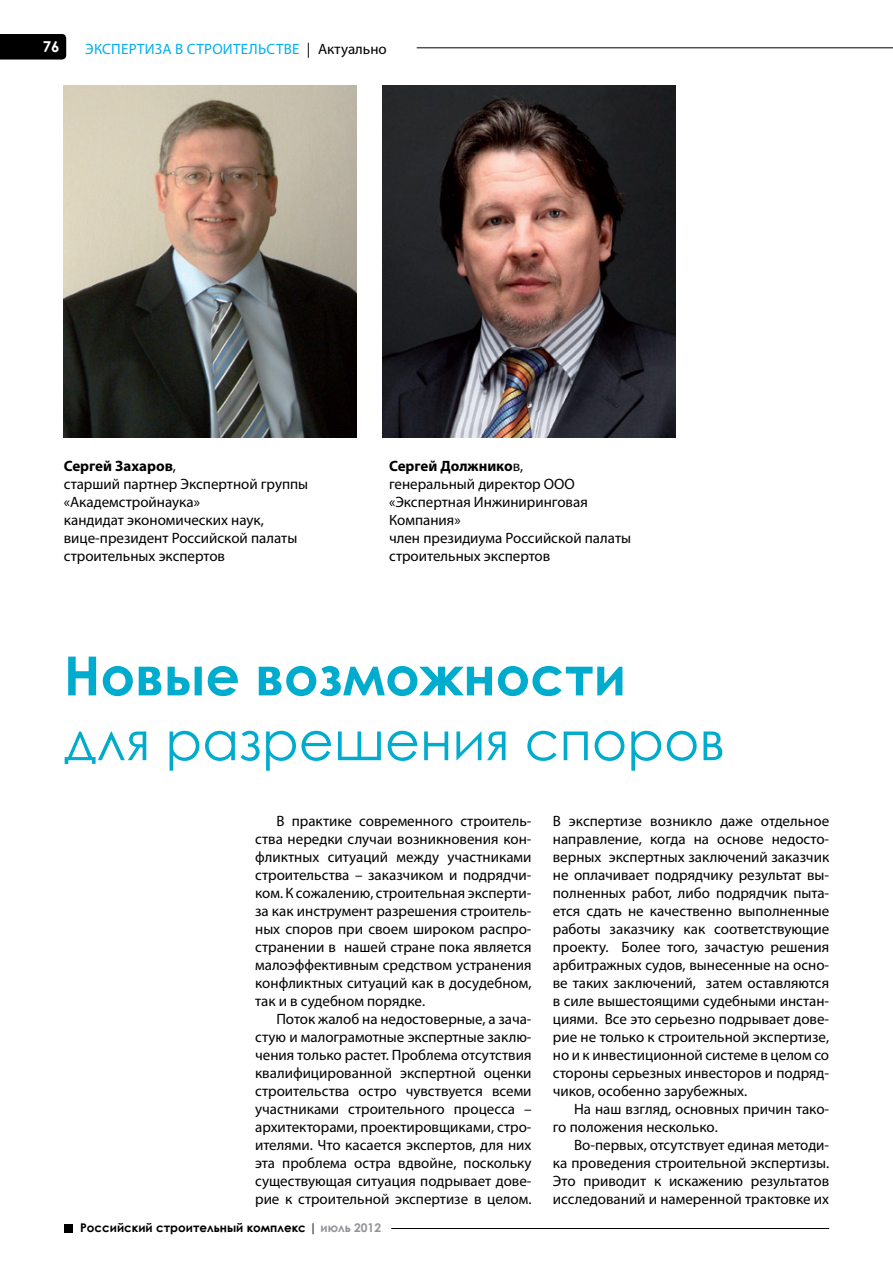
<style>
.page{position:relative;width:893px;height:1263px;background:#fff}
.page>*{position:absolute;margin:0;border:0;box-sizing:border-box;transform-origin:0 0}
.t1{font:54px "Century Gothic";color:#00accd}
.t2{font:700 54px "Century Gothic";color:#00accd}
.t3{font:15px/18px "Myriad Pro";color:#000;text-align:justify}
.t4{font:15px "Myriad Pro";letter-spacing:.02em;color:#00aeef}
.t5{font:700 15px "Century Gothic";color:#fff}
.t6{font:700 12px "Century Gothic";color:#000}
.s1{color:#000}
.s2{font-weight:700}
.s3{font-weight:400}
.s4{color:#919396}
</style>
<div class="page">
<div style="left:0;top:34px;width:66px;height:26px;background:#000"></div>
<hr style="left:391px;top:1228px;width:438px;height:1px;background:#000">
<div style="left:64px;top:1224px;width:8px;height:8px;background:#000"></div>
<hr style="left:417px;top:47px;width:476px;height:1px;background:#000">
<img style="left:382px;top:85px;width:293px;height:352px">
<img style="left:64px;top:85px;width:293px;height:352px">
<p class="t5" style="left:43px;top:35px;width:18px">76</p>
<p class="t4" style="left:85px;top:40px;width:303px">экспертиза в строительстве <span class="s1">| Актуально</span></p>
<p class="t3" style="left:64px;top:457px;width:246px;text-align:left"><span class="s2">Сергей Захаров</span>,<br>старший партнер Экспертной группы «Академстройнаука»<br>кандидат экономических наук, вице-президент Российской палаты строительных экспертов</p>
<p class="t3" style="left:389px;top:457px;width:243px;text-align:left"><span class="s2">Сергей Должнико</span>в,<br>генеральный директор ООО «Экспертная Инжиниринговая<br>Компания»<br>член президиума Российской палаты строительных экспертов</p>
<h1 class="t2" style="left:64px;top:635px;width:564px">Новые возможности</h1>
<h1 class="t1" style="left:64px;top:703px;width:662px">для разрешения споров</h1>
<p class="t3" style="left:255px;top:812px;width:278px;text-indent:21px">В практике современного строитель&shy;ства нередки случаи возникновения кон&shy;фликтных ситуаций между участниками строительства – заказчиком и подрядчи&shy;ком. К сожалению, строительная эксперти&shy;за как инструмент разрешения строитель&shy;ных споров при своем широком распро&shy;странении в нашей стране пока является малоэффективным средством устранения конфликтных ситуаций как в досудебном, так и в судебном порядке.</p>
<p class="t3" style="left:255px;top:1010px;width:278px;text-indent:21px">Поток жалоб на недостоверные, а зача&shy;стую и малограмотные экспертные заклю&shy;чения только растет. Проблема отсутствия квалифицированной экспертной оценки строительства остро чувствуется всеми участниками строительного процесса – архитекторами, проектировщиками, стро&shy;ителями. Что касается экспертов, для них эта проблема остра вдвойне, поскольку существующая ситуация подрывает дове&shy;рие к строительной экспертизе в целом.</p>
<p class="t6" style="left:80px;top:1218px;width:302px">Российский строительный комплекс <span class="s3">|</span> <span class="s4">июль 2012</span></p>
<p class="t3" style="left:553px;top:812px;width:278px">В экспертизе возникло даже отдельное направление, когда на основе недосто&shy;верных экспертных заключений заказчик не оплачивает подрядчику результат вы&shy;полненных работ, либо подрядчик пыта&shy;ется сдать не качественно выполненные работы заказчику как соответствующие проекту. Более того, зачастую решения арбитражных судов, вынесенные на осно&shy;ве таких заключений, затем оставляются в силе вышестоящими судебными инстан&shy;циями. Все это серьезно подрывает дове&shy;рие не только к строительной экспертизе, но и к инвестиционной системе в целом со стороны серьезных инвесторов и подряд&shy;чиков, особенно зарубежных.</p>
<p class="t3" style="left:553px;top:1100px;width:278px;text-indent:21px">На наш взгляд, основных причин тако&shy;го положения несколько.</p>
<p class="t3" style="left:553px;top:1136px;width:278px;text-indent:21px">Во-первых, отсутствует единая методи&shy;ка проведения строительной экспертизы.<br>Это приводит к искажению результатов исследований и намеренной трактовке их</p>
</div>
